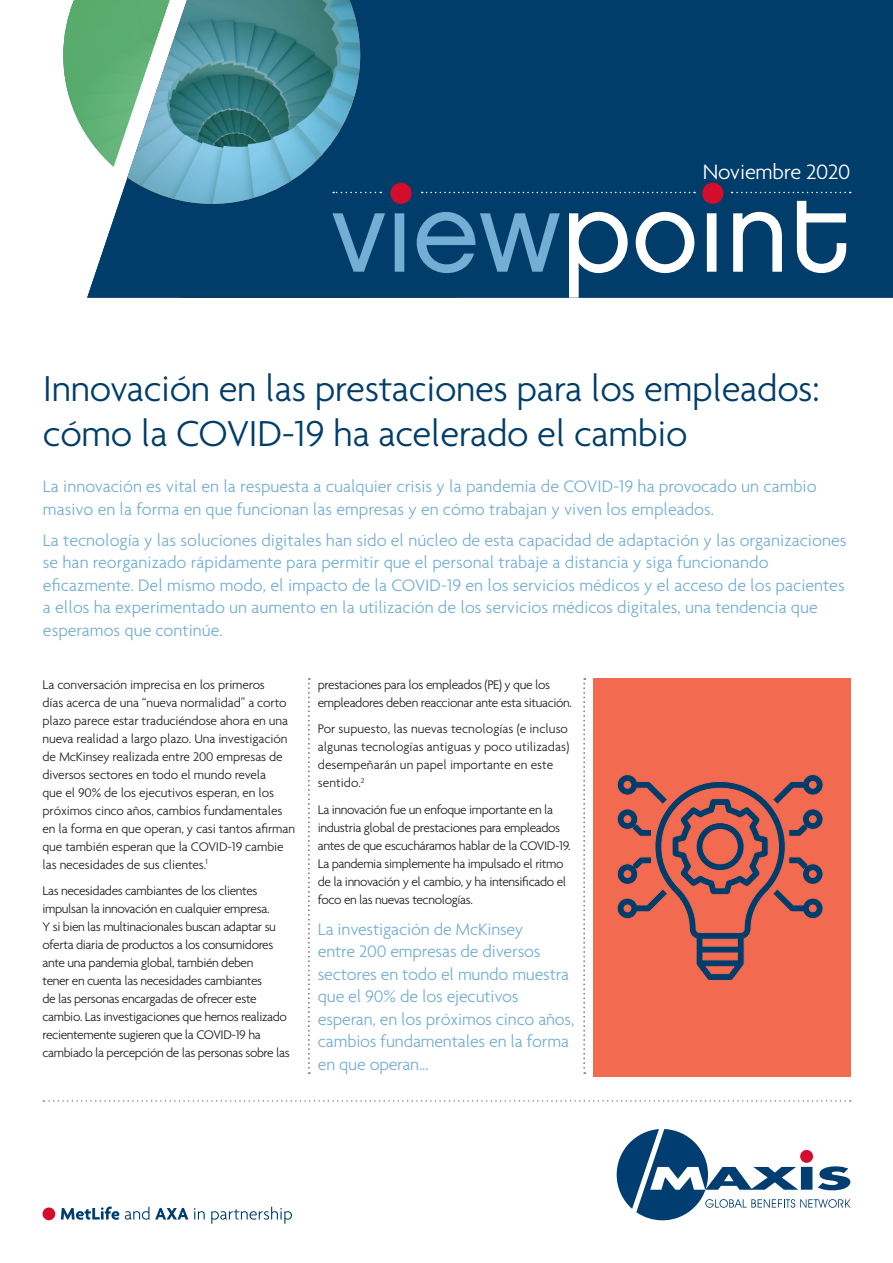
<style>
.page{position:relative;width:893px;height:1263px;background:#fff}
.page>*{position:absolute;margin:0;border:0;box-sizing:border-box;transform-origin:0 0}
.t1{font:300 39px/45px "Agenda";letter-spacing:-.01em;color:#003d6a}
.Body_9pt{font:300 22.5px "Agenda";letter-spacing:-.01em;color:#fff}
.Body_9pt-2{font:300 18px/22.5px "Agenda";color:#73aed4}
.Body_9pt_space_after{font:300 13.5px/18px "Agenda";letter-spacing:-.03em;color:#231f20}
.Body_9pt_space_after-2{font:300 13.5px/18px "Agenda";letter-spacing:-.01em;color:#231f20}
.Body_9pt_space_after-3{font:300 13.5px/18px "Agenda";color:#231f20}
</style>
<div class="page">
<svg style="left:87px;top:179px;width:94px;height:119px;fill:#003d6a"></svg>
<div style="left:360px;top:0;width:533px;height:298px;background:#003d6a"></div>
<div style="left:181px;top:14px;width:324px;height:284px;background:#003d6a"></div>
<svg style="left:422px;top:192px;width:273px;height:1px"></svg>
<svg style="left:360px;top:192px;width:21px;height:1px"></svg>
<svg style="left:731px;top:192px;width:120px;height:1px"></svg>
<svg style="left:569px;top:201px;width:277px;height:97px"></svg>
<svg style="left:332px;top:212px;width:228px;height:61px;background:#2c6892"></svg>
<div style="left:390px;top:183px;width:22px;height:21px;background:#d30d2b;border-radius:50%"></div>
<div style="left:702px;top:183px;width:21px;height:21px;background:#d30d2b;border-radius:50%"></div>
<svg style="left:617px;top:1129px;width:233px;height:91px"></svg>
<div style="left:800px;top:1150px;width:13px;height:13px;background:#d30d2b;border-radius:50%"></div>
<svg style="left:61px;top:1206px;width:58px;height:14px"></svg>
<svg style="left:125px;top:1207px;width:24px;height:13px"></svg>
<svg style="left:155px;top:1208px;width:33px;height:11px"></svg>
<svg style="left:194px;top:1208px;width:11px;height:11px"></svg>
<svg style="left:211px;top:1207px;width:81px;height:17px"></svg>
<div style="left:43px;top:1207px;width:12px;height:13px;background:#d30d2b;border-radius:50%"></div>
<img style="left:127px;top:0;width:233px;height:204px">
<svg style="left:63px;top:0;width:138px;height:167px"></svg>
<svg style="left:308px;top:678px;width:2px;height:396px"></svg>
<svg style="left:583px;top:678px;width:2px;height:396px"></svg>
<svg style="left:43px;top:1100px;width:808px;height:2px"></svg>
<div style="left:593px;top:678px;width:258px;height:399px;background:#f26b50"></div>
<svg style="left:617px;top:774px;width:207px;height:207px"></svg>
<p class="Body_9pt" style="left:703px;top:158px;width:149px">Noviembre 2020</p>
<p class="t1" style="left:43px;top:365px;width:778px">Innovación en las prestaciones para los empleados: cómo la COVID-19 ha acelerado el cambio</p>
<p class="Body_9pt-2" style="left:43px;top:475px;width:775px">La innovación es vital en la respuesta a cualquier crisis y la pandemia de COVID-19 ha provocado un cambio masivo en la forma en que funcionan las empresas y en cómo trabajan y viven los empleados.</p>
<p class="Body_9pt-2" style="left:43px;top:528px;width:805px">La tecnología y las soluciones digitales han sido el núcleo de esta capacidad de adaptación y las organizaciones se han reorganizado rápidamente para permitir que el personal trabaje a distancia y siga funcionando eficazmente. Del mismo modo, el impacto de la COVID-19 en los servicios médicos y el acceso de los pacientes a ellos ha experimentado un aumento en la utilización de los servicios médicos digitales, una tendencia que esperamos que continúe.</p>
<p class="Body_9pt_space_after-2" style="left:43px;top:675px;width:254px">La conversación imprecisa en los primeros<br>días acerca de una “nueva normalidad” a corto plazo parece estar traduciéndose ahora en una nueva realidad a largo plazo. Una investigación de McKinsey realizada entre 200 empresas de diversos sectores en todo el mundo revela<br>que el 90% de los ejecutivos esperan, en los próximos cinco años, cambios fundamentales en la forma en que operan, y casi tantos afirman que también esperan que la COVID-19 cambie las necesidades de sus clientes.<sup>1</sup></p>
<p class="Body_9pt_space_after" style="left:43px;top:881px;width:249px">Las necesidades cambiantes de los clientes impulsan la innovación en cualquier empresa.<br>Y si bien las multinacionales buscan adaptar su oferta diaria de productos a los consumidores ante una pandemia global, también deben<br>tener en cuenta las necesidades cambiantes<br>de las personas encargadas de ofrecer este cambio. Las investigaciones que hemos realizado recientemente sugieren que la COVID-19 ha cambiado la percepción de las personas sobre las</p>
<p class="Body_9pt_space_after" style="left:318px;top:675px;width:256px">prestaciones para los empleados (PE) y que los empleadores deben reaccionar ante esta situación.</p>
<p class="Body_9pt_space_after-3" style="left:318px;top:719px;width:253px">Por supuesto, las nuevas tecnologías (e incluso algunas tecnologías antiguas y poco utilizadas) desempeñarán un papel importante en este sentido.<sup>2</sup></p>
<p class="Body_9pt_space_after" style="left:318px;top:800px;width:254px">La innovación fue un enfoque importante en la industria global de prestaciones para empleados antes de que escucháramos hablar de la COVID-19.<br>La pandemia simplemente ha impulsado el ritmo de la innovación y el cambio, y ha intensificado el foco en las nuevas tecnologías.</p>
<p class="Body_9pt-2" style="left:318px;top:917px;width:258px">La investigación de McKinsey<br>entre 200 empresas de diversos sectores en todo el mundo muestra que el 90% de los ejecutivos esperan, en los próximos cinco años, cambios fundamentales en la forma en que operan...</p>
</div>
